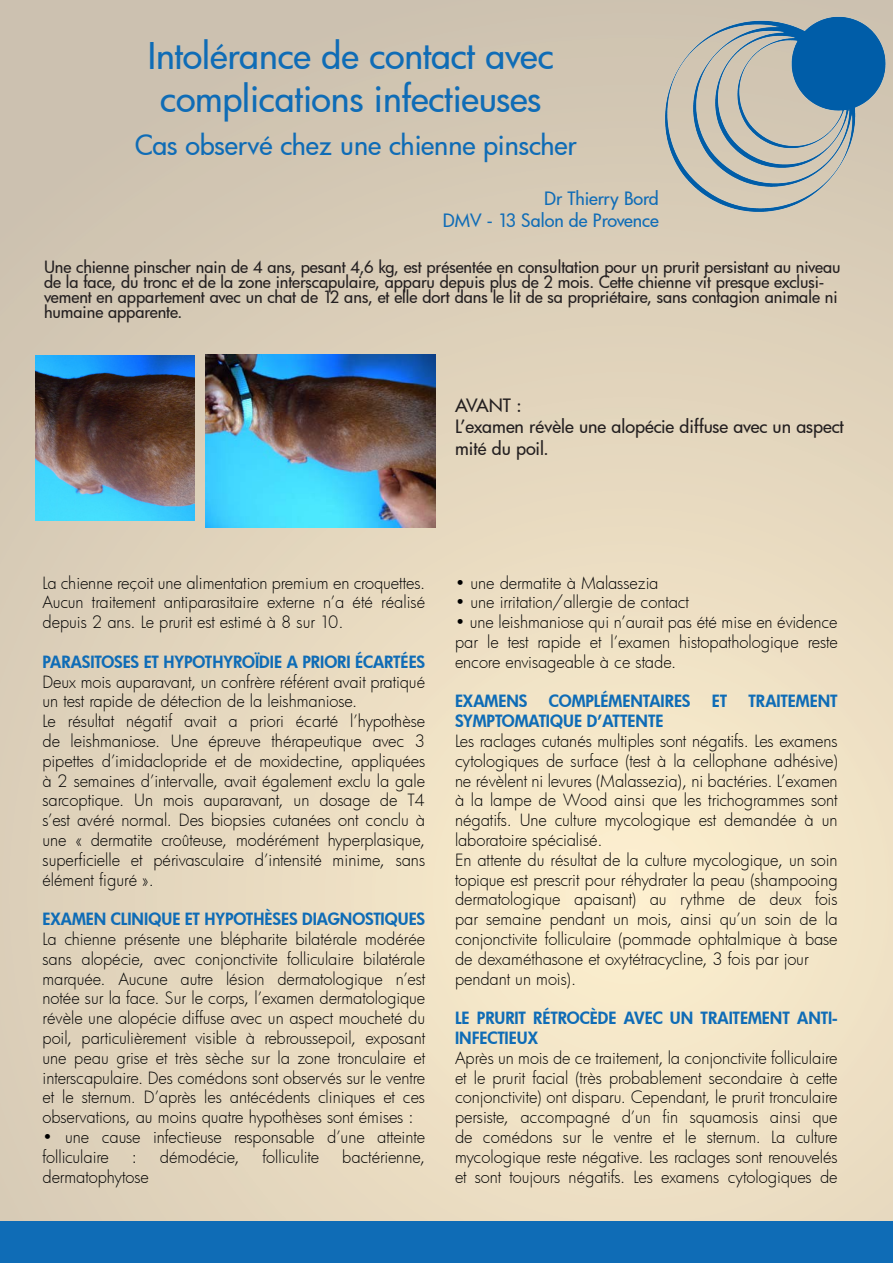
<style>
.page{position:relative;width:893px;height:1263px;background:#fff}
.page>*{position:absolute;margin:0;border:0;box-sizing:border-box;transform-origin:0 0}
.t1{font:36px "Futura Md";letter-spacing:-.005em;color:#0f6cb6}
.t2{font:27px "Futura Md";letter-spacing:-.005em;color:#0f6cb6}
.t3{font:18px/21.6px "Futura Md";color:#231f20}
.t4{font:18px "Futura Md";letter-spacing:-.005em;color:#0f6cb6}
.t5{font:16.5px/19.8px "Futura Lt";letter-spacing:-.005em;color:#000;text-align:justify}
.t6{font:16.5px/15px "Futura Md";letter-spacing:-.005em;color:#231f20}
.t7{font:16.5px/19.8px "Futura Hv";color:#0f6cb6}
</style>
<div class="page">
<img style="left:0;top:0;width:893px;height:1221px">
<div style="left:0;top:1221px;width:893px;height:42px;background:#0f6cb6"></div>
<img style="left:659px;top:0;width:234px;height:226px">
<img style="left:35px;top:356px;width:159px;height:164px">
<img style="left:206px;top:354px;width:230px;height:173px">
<p class="t1" style="left:148px;top:31px;width:407px">Intolérance de contact avec</p>
<p class="t1" style="left:160px;top:74px;width:383px">complications infectieuses</p>
<p class="t2" style="left:135px;top:127px;width:443px">Cas observé chez une chienne pinscher</p>
<p class="t4" style="left:544px;top:186px;width:116px">Dr Thierry Bord</p>
<p class="t4" style="left:443px;top:208px;width:218px">DMV - 13 Salon de Provence</p>
<p class="t6" style="left:44px;top:259px;width:798px">Une chienne pinscher nain de 4 ans, pesant 4,6 kg, est présentée en consultation pour un prurit persistant au niveau de la face, du tronc et de la zone interscapulaire, apparu depuis plus de 2 mois. Cette chienne vit presque exclusi&shy;vement en appartement avec un chat de 12 ans, et elle dort dans le lit de sa propriétaire, sans contagion animale ni humaine apparente.</p>
<p class="t3" style="left:455px;top:394px;width:68px">AVANT :</p>
<p class="t3" style="left:455px;top:415px;width:390px">L’examen révèle une alopécie diffuse avec un aspect mité du poil.</p>
<p class="t5" style="left:43px;top:572px;width:384px">La chienne reçoit une alimentation premium en croquettes.<br>Aucun traitement antiparasitaire externe n’a été réalisé depuis 2 ans. Le prurit est estimé à 8 sur 10.</p>
<p class="t7" style="left:43px;top:651px;width:384px">PARASITOSES ET HYPOTHYROÏDIE A PRIORI ÉCARTÉES</p>
<p class="t5" style="left:43px;top:671px;width:384px">Deux mois auparavant, un confrère référent avait pratiqué un test rapide de détection de la leishmaniose.</p>
<p class="t5" style="left:43px;top:711px;width:384px">Le résultat négatif avait a priori écarté l’hypothèse de leishmaniose. Une épreuve thérapeutique avec 3 pipettes d’imidaclopride et de moxidectine, appliquées à 2 semaines d’intervalle, avait également exclu la gale sarcoptique. Un mois auparavant, un dosage de T4 s’est avéré normal. Des biopsies cutanées ont conclu à une « dermatite croûteuse, modérément hyperplasique, superficielle et périvasculaire d’intensité minime, sans élément figuré ».</p>
<p class="t7" style="left:43px;top:909px;width:384px">EXAMEN CLINIQUE ET HYPOTHÈSES DIAGNOSTIQUES</p>
<p class="t5" style="left:43px;top:929px;width:384px">La chienne présente une blépharite bilatérale modérée sans alopécie, avec conjonctivite folliculaire bilatérale marquée. Aucune autre lésion dermatologique n’est notée sur la face. Sur le corps, l’examen dermatologique révèle une alopécie diffuse avec un aspect moucheté du poil, particulièrement visible à rebroussepoil, exposant une peau grise et très sèche sur la zone tronculaire et interscapulaire. Des comédons sont observés sur le ventre et le sternum. D’après les antécédents cliniques et ces observations, au moins quatre hypothèses sont émises :</p>
<p class="t5" style="left:43px;top:1127px;width:384px">• une cause infectieuse responsable d’une atteinte folliculaire</p>
<p class="t5" style="left:132px;top:1146px;width:7px">:</p>
<p class="t5" style="left:160px;top:1146px;width:81px">démodécie,</p>
<p class="t5" style="left:263px;top:1146px;width:58px">folliculite</p>
<p class="t5" style="left:342px;top:1146px;width:85px">bactérienne,</p>
<p class="t5" style="left:43px;top:1166px;width:108px">dermatophytose</p>
<p class="t5" style="left:455px;top:572px;width:205px">• une dermatite à Malassezia</p>
<p class="t5" style="left:455px;top:592px;width:236px">• une irritation/allergie de contact</p>
<p class="t5" style="left:455px;top:612px;width:384px">• une leishmaniose qui n’aurait pas été mise en évidence par le test rapide et l’examen histopathologique reste encore envisageable à ce stade.</p>
<p class="t7" style="left:455px;top:691px;width:74px">EXAMENS</p>
<p class="t7" style="left:549px;top:691px;width:143px">COMPLÉMENTAIRES</p>
<p class="t7" style="left:712px;top:691px;width:17px">ET</p>
<p class="t7" style="left:748px;top:691px;width:91px">TRAITEMENT</p>
<p class="t7" style="left:455px;top:711px;width:210px">SYMPTOMATIQUE D’ATTENTE</p>
<p class="t5" style="left:455px;top:731px;width:384px">Les raclages cutanés multiples sont négatifs. Les examens cytologiques de surface (test à la cellophane adhésive) ne révèlent ni levures (Malassezia), ni bactéries. L’examen à la lampe de Wood ainsi que les trichogrammes sont négatifs. Une culture mycologique est demandée à un laboratoire spécialisé.</p>
<p class="t5" style="left:455px;top:849px;width:384px">En attente du résultat de la culture mycologique, un soin topique est prescrit pour réhydrater la peau (shampooing dermatologique apaisant) au rythme de deux fois par semaine pendant un mois, ainsi qu’un soin de la conjonctivite folliculaire (pommade ophtalmique à base de dexaméthasone et oxytétracycline, 3 fois par jour</p>
<p class="t5" style="left:455px;top:968px;width:123px">pendant un mois).</p>
<p class="t7" style="left:455px;top:1008px;width:384px">LE PRURIT RÉTROCÈDE AVEC UN TRAITEMENT ANTI-<br>INFECTIEUX</p>
<p class="t5" style="left:455px;top:1047px;width:384px">Après un mois de ce traitement, la conjonctivite folliculaire et le prurit facial (très probablement secondaire à cette conjonctivite) ont disparu. Cependant, le prurit tronculaire persiste, accompagné d’un fin squamosis ainsi que de comédons sur le ventre et le sternum. La culture mycologique reste négative. Les raclages sont renouvelés et sont toujours négatifs. Les examens cytologiques de</p>
</div>
